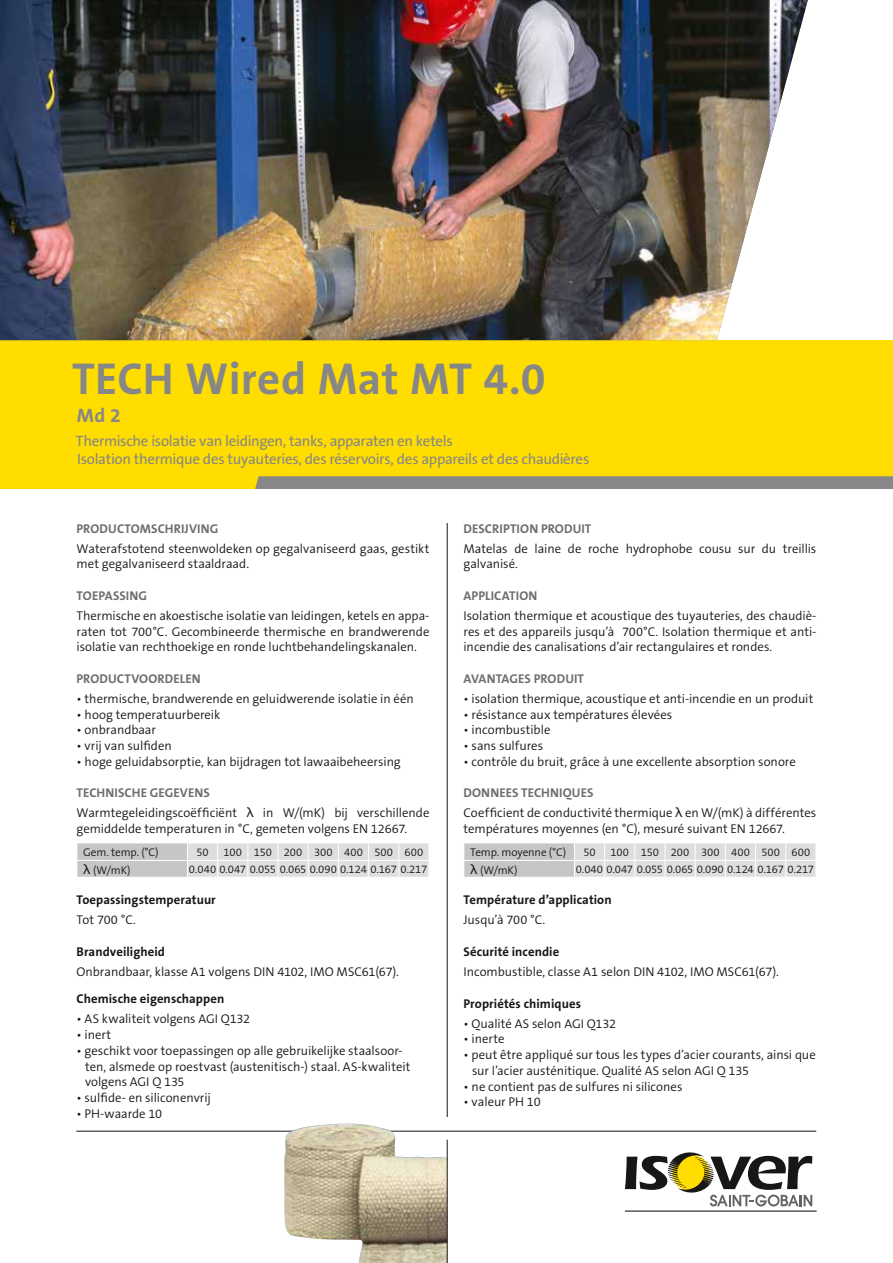
<style>
.page{position:relative;width:893px;height:1263px;background:#fff}
.page>*{position:absolute;margin:0;border:0;box-sizing:border-box;transform-origin:0 0}
.t1{font:700 45px "The Sans B7";letter-spacing:.005em;color:#868786}
.t2{font:700 19.5px "The Sans B7";color:#868786}
.t3{font:15px/18px "The Sans B5 Plain";letter-spacing:-.02em;color:#868786}
.t4{font:300 12.75px/15.8px "The Sans B4";color:#181716}
.t5{font:700 12.75px "The Sans B7";letter-spacing:.01em;color:#6e6e6e}
.t6{font:700 12.75px "The Sans B7";letter-spacing:.005em;color:#181716}
.t7{font:300 11.25px "The Sans B4";letter-spacing:-.01em;color:#181716}
.s1{font-family:"Lucida Grande";font-weight:400}
.s2{font-family:"Lucida Grande";font-weight:400;font-size:12.75px}
</style>
<div class="page">
<div style="left:0;top:340px;width:893px;height:149px;background:#fd0"></div>
<svg style="left:255px;top:476px;width:638px;height:13px;background:#888982"></svg>
<img style="left:0;top:0;width:808px;height:340px">
<hr style="left:447px;top:523px;width:1px;height:594px;background:#181716">
<hr style="left:76px;top:1131px;width:740px;height:1px;background:#181716">
<hr style="left:625px;top:1210px;width:192px;height:2px;background:#656368">
<svg style="left:625px;top:1152px;width:187px;height:54px"></svg>
<svg style="left:77px;top:843px;width:352px;height:34px;background:#d8d9d9"></svg>
<svg style="left:464px;top:843px;width:352px;height:34px;background:#d8d9d9"></svg>
<img style="left:283px;top:1123px;width:164px;height:140px">
<hr style="left:447px;top:1140px;width:1px;height:123px;background:#181716">
<h1 class="t1" style="left:72px;top:355px;width:475px">TECH Wired Mat MT 4.0</h1>
<h2 class="t2" style="left:77px;top:405px;width:46px">Md 2</h2>
<p class="t3" style="left:76px;top:432px;width:515px">Thermische isolatie van leidingen, tanks, apparaten en ketels<br>Isolation thermique des tuyauteries, des réservoirs, des appareils et des chaudières</p>
<p class="t5" style="left:77px;top:522px;width:143px">PRODUCTOMSCHRIJVING</p>
<p class="t4" style="left:77px;top:541px;width:354px">Waterafstotend steenwoldeken op gegalvaniseerd gaas, gestikt met gegalvaniseerd staaldraad.</p>
<p class="t5" style="left:77px;top:589px;width:72px">TOEPASSING</p>
<p class="t4" style="left:77px;top:608px;width:354px;text-align:justify">Thermische en akoestische isolatie van leidingen, ketels en appa&shy;raten tot 700°C. Gecombineerde thermische en brandwerende isolatie van rechthoekige en ronde luchtbehandelingskanalen.</p>
<p class="t5" style="left:77px;top:672px;width:126px">PRODUCTVOORDELEN</p>
<p class="t4" style="left:77px;top:691px;width:339px">• thermische, brandwerende en geluidwerende isolatie in één</p>
<p class="t4" style="left:77px;top:707px;width:145px">• hoog temperatuurbereik</p>
<p class="t4" style="left:77px;top:723px;width:81px">• onbrandbaar</p>
<p class="t4" style="left:77px;top:738px;width:97px">• vrij van sulfiden</p>
<p class="t4" style="left:77px;top:754px;width:326px">• hoge geluidabsorptie, kan bijdragen tot lawaaibeheersing</p>
<p class="t5" style="left:77px;top:786px;width:135px">TECHNISCHE GEGEVENS</p>
<p class="t4" style="left:77px;top:806px;width:354px">Warmtegeleidingscoëfficiënt <span class="s1">λ</span> in W/(mK) bij verschillende gemiddelde temperaturen in °C, gemeten volgens EN 12667.</p>
<p class="t7" style="left:83px;top:846px;width:77px">Gem. temp. (°C)</p>
<p class="t7" style="left:196px;top:846px;width:14px">50</p>
<p class="t7" style="left:224px;top:846px;width:201px">100 150 200 300 400 500 600</p>
<p class="t7" style="left:83px;top:864px;width:49px"><span class="s2">λ</span> (W/mK)</p>
<p class="t7" style="left:189px;top:863px;width:240px">0.040 0.047 0.055 0.065 0.090 0.124 0.167 0.217</p>
<p class="t6" style="left:77px;top:892px;width:141px">Toepassingstemperatuur</p>
<p class="t4" style="left:77px;top:912px;width:61px">Tot 700 °C.</p>
<p class="t6" style="left:77px;top:944px;width:90px">Brandveiligheid</p>
<p class="t4" style="left:77px;top:964px;width:324px">Onbrandbaar, klasse A1 volgens DIN 4102, IMO MSC61(67).</p>
<p class="t6" style="left:77px;top:992px;width:149px">Chemische eigenschappen</p>
<p class="t4" style="left:77px;top:1012px;width:175px">• AS kwaliteit volgens AGI Q132</p>
<p class="t4" style="left:77px;top:1027px;width:36px">• inert</p>
<p class="t4" style="left:85px;top:1043px;width:327px;text-indent:-9px">• geschikt voor toepassingen op alle gebruikelijke staalsoor&shy;ten, alsmede op roestvast (austenitisch-) staal. AS-kwaliteit volgens AGI Q 135</p>
<p class="t4" style="left:77px;top:1090px;width:136px">• sulfide- en siliconenvrij</p>
<p class="t4" style="left:77px;top:1106px;width:87px">• PH-waarde 10</p>
<p class="t5" style="left:463px;top:522px;width:129px">DESCRIPTION PRODUIT</p>
<p class="t4" style="left:463px;top:541px;width:354px">Matelas de laine de roche hydrophobe cousu sur du treillis galvanisé.</p>
<p class="t5" style="left:463px;top:589px;width:75px">APPLICATION</p>
<p class="t4" style="left:463px;top:608px;width:354px;text-align:justify">Isolation thermique et acoustique des tuyauteries, des chaudiè&shy;res et des appareils jusqu’à 700°C. Isolation thermique et anti&shy;incendie des canalisations d’air rectangulaires et rondes.</p>
<p class="t5" style="left:463px;top:672px;width:122px">AVANTAGES PRODUIT</p>
<p class="t4" style="left:463px;top:691px;width:351px">• isolation thermique, acoustique et anti-incendie en un produit</p>
<p class="t4" style="left:463px;top:707px;width:210px">• résistance aux températures élevées</p>
<p class="t4" style="left:463px;top:723px;width:88px">• incombustible</p>
<p class="t4" style="left:463px;top:738px;width:81px">• sans sulfures</p>
<p class="t4" style="left:463px;top:754px;width:334px">• contrôle du bruit, grâce à une excellente absorption sonore</p>
<p class="t5" style="left:463px;top:786px;width:131px">DONNEES TECHNIQUES</p>
<p class="t4" style="left:463px;top:806px;width:354px">Coefficient de conductivité thermique <span class="s1">λ</span> en W/(mK) à différentes températures moyennes (en °C), mesuré suivant EN 12667.</p>
<p class="t7" style="left:470px;top:846px;width:97px">Temp. moyenne (°C)</p>
<p class="t7" style="left:583px;top:846px;width:14px">50</p>
<p class="t7" style="left:610px;top:846px;width:201px">100 150 200 300 400 500 600</p>
<p class="t7" style="left:470px;top:864px;width:49px"><span class="s2">λ</span> (W/mK)</p>
<p class="t7" style="left:576px;top:863px;width:240px">0.040 0.047 0.055 0.065 0.090 0.124 0.167 0.217</p>
<p class="t6" style="left:463px;top:892px;width:150px">Température d’application</p>
<p class="t4" style="left:463px;top:912px;width:83px">Jusqu’à 700 °C.</p>
<p class="t6" style="left:463px;top:944px;width:97px">Sécurité incendie</p>
<p class="t4" style="left:463px;top:964px;width:317px">Incombustible, classe A1 selon DIN 4102, IMO MSC61(67).</p>
<p class="t6" style="left:463px;top:996px;width:119px">Propriétés chimiques</p>
<p class="t4" style="left:463px;top:1016px;width:154px">• Qualité AS selon AGI Q132</p>
<p class="t4" style="left:463px;top:1032px;width:43px">• inerte</p>
<p class="t4" style="left:472px;top:1047px;width:345px;text-indent:-9px">• peut être appliqué sur tous les types d’acier courants, ainsi que sur l’acier austénitique. Qualité AS selon AGI Q 135</p>
<p class="t4" style="left:463px;top:1079px;width:220px">• ne contient pas de sulfures ni silicones</p>
<p class="t4" style="left:463px;top:1095px;width:79px">• valeur PH 10</p>
</div>
